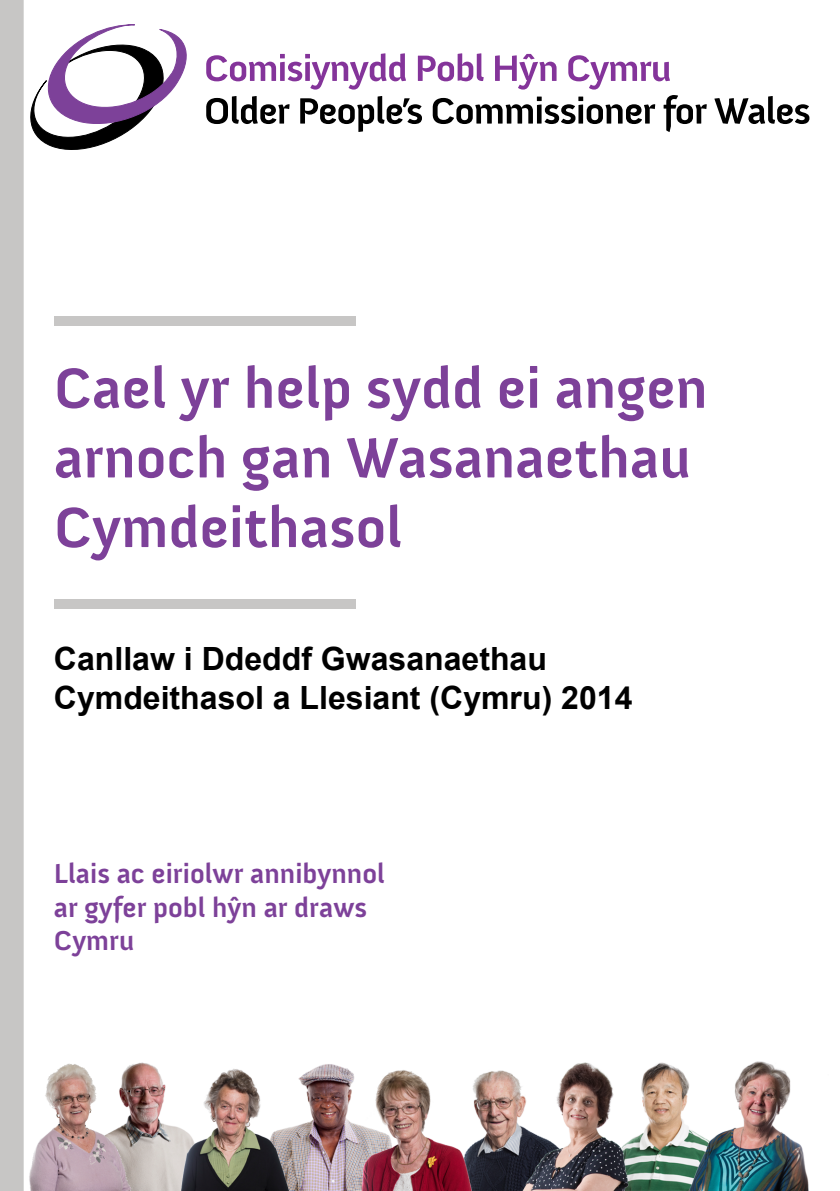
<style>
.page{position:relative;width:840px;height:1191px;background:#fff}
.page>*{position:absolute;margin:0;border:0;box-sizing:border-box;transform-origin:0 0}
.t1{font:700 58px/69.6px "Anivers";color:#7d4199}
.t2{font:700 32px/38.4px "Arial";color:#000}
.t3{font:700 28px/33.6px "Anivers";color:#7d4199}
</style>
<div class="page">
<div style="left:54px;top:316px;width:301px;height:10px;background:#c7c6c5"></div>
<div style="left:54px;top:599px;width:301px;height:10px;background:#c7c6c5"></div>
<svg style="left:714px;top:96px;width:95px;height:28px"></svg>
<svg style="left:206px;top:53px;width:500px;height:79px"></svg>
<svg style="left:30px;top:25px;width:157px;height:125px"></svg>
<img style="left:29px;top:1061px;width:780px;height:129px">
<div style="left:0;top:0;width:24px;height:1191px;background:#c7c6c5"></div>
<h1 class="t1" style="left:54px;top:354px;width:655px">Cael yr help sydd ei angen arnoch gan Wasanaethau<br>Cymdeithasol</h1>
<p class="t2" style="left:54px;top:640px;width:579px">Canllaw i Ddeddf Gwasanaethau<br>Cymdeithasol a Llesiant (Cymru) 2014</p>
<p class="t3" style="left:54px;top:857px;width:332px">Llais ac eiriolwr annibynnol ar gyfer pobl hŷn ar draws<br>Cymru</p>
</div>
